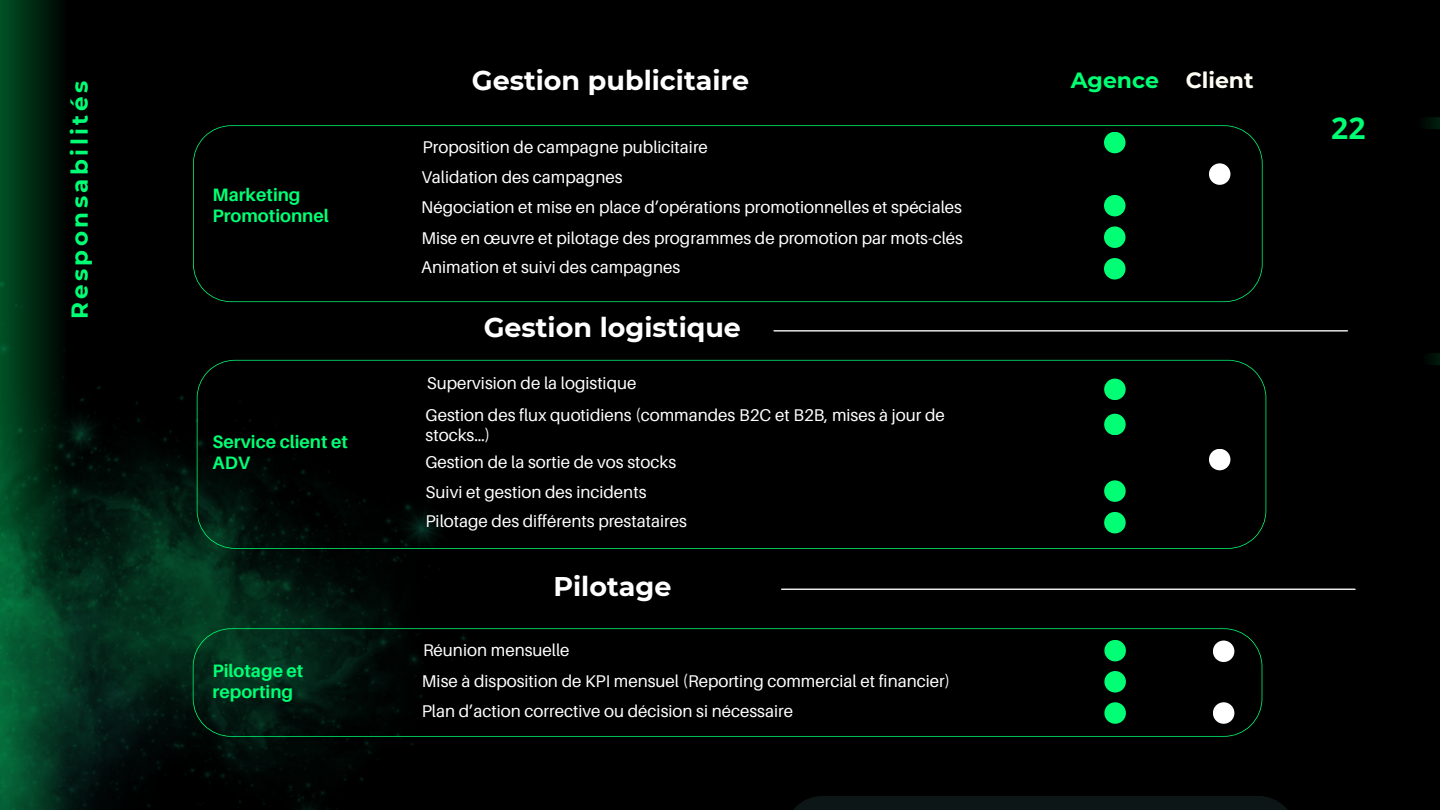
<style>
.page{position:relative;width:1440px;height:810px;background:#000}
.page>*{position:absolute;margin:0;border:0;box-sizing:border-box;transform-origin:0 0}
.t1{font:700 30px "Open Sans";color:#00ff74}
.t2{font:700 27px "Montserrat";color:#fff}
.t3{font:700 23px "Montserrat";letter-spacing:.15em;color:#00ff74}
.t4{font:700 22px "Montserrat";color:#00ff74}
.t5{font:700 18px/21px "Aileron";color:#00ff74}
.t6{font:17px/30px "Aileron";color:#fff}
.s1{color:#fffef4}
</style>
<div class="page">
<div style="left:1424px;top:117px;width:16px;height:12px;background:#001509"></div>
<div style="left:0;top:0;width:67px;height:810px;background:linear-gradient(to right,#005125,#000201)"></div>
<img style="left:0;top:27px;width:583px;height:783px">
<div style="left:1428px;top:353px;width:12px;height:12px;background:#001208"></div>
<div style="left:785px;top:796px;width:511px;height:14px;background:#0d1616"></div>
<svg style="left:773px;top:330px;width:575px;height:2px"></svg>
<svg style="left:781px;top:588px;width:575px;height:2px"></svg>
<svg style="left:193px;top:125px;width:1070px;height:177px"></svg>
<svg style="left:197px;top:360px;width:1069px;height:189px"></svg>
<svg style="left:193px;top:628px;width:1069px;height:109px"></svg>
<h3 class="t3" style="left:65px;top:319px;width:240px;rotate:-90deg">Responsabilités</h3>
<p class="t5" style="left:213px;top:184px;width:118px">Marketing<br>Promotionnel</p>
<p class="t5" style="left:213px;top:431px;width:137px">Service client et<br>ADV</p>
<p class="t5" style="left:213px;top:660px;width:92px">Pilotage et reporting</p>
<h2 class="t2" style="left:472px;top:63px;width:279px">Gestion publicitaire</h2>
<p class="t4" style="left:1071px;top:67px;width:184px">Agence <span class="s1">Client</span></p>
<p class="t6" style="left:421px;top:131px;width:543px">Proposition de campagne publicitaire<br>Validation des campagnes<br>Négociation et mise en place d’opérations promotionnelles et spéciales Mise en œuvre et pilotage des programmes de promotion par mots-clés Animation et suivi des campagnes</p>
<h2 class="t2" style="left:484px;top:311px;width:259px">Gestion logistique</h2>
<p class="t6" style="left:426px;top:366px;width:521px;line-height:32.2px">Supervision de la logistique<br>Gestion des flux quotidiens (commandes B2C et B2B, mises à jour de</p>
<p class="t6" style="left:425px;top:421px;width:252px;line-height:27.2px">stocks…)<br>Gestion de la sortie de vos stocks</p>
<p class="t6" style="left:425px;top:478px;width:263px;line-height:29px">Suivi et gestion des incidents<br>Pilotage des différents prestataires</p>
<h2 class="t2" style="left:553px;top:570px;width:120px">Pilotage</h2>
<p class="t6" style="left:422px;top:635px;width:530px;line-height:30.4px">Réunion mensuelle<br>Mise à disposition de KPI mensuel (Reporting commercial et financier)<br>Plan d’action corrective ou décision si nécessaire</p>
<h1 class="t1" style="left:1331px;top:107px;width:36px">22</h1>
</div>
